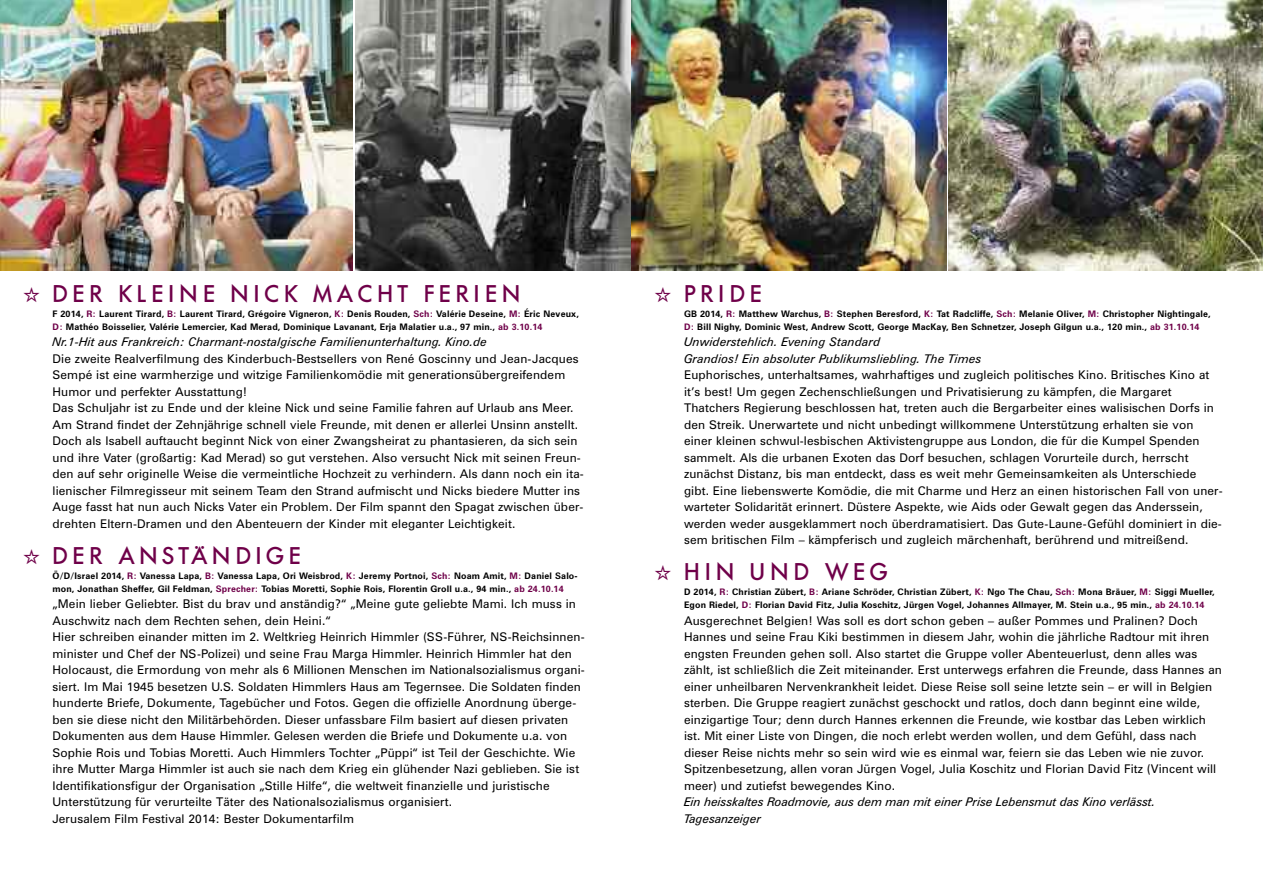
<style>
.page{position:relative;width:1263px;height:893px;background:#fff}
.page>*{position:absolute;margin:0;border:0;box-sizing:border-box;transform-origin:0 0}
.t1{font:500 24px "Futura BQ";letter-spacing:.21em;color:#6f0049}
.t2{font:500 24px "Futura BQ";letter-spacing:.17em;color:#6f0049}
.t3{font:500 24px "Futura BQ";letter-spacing:.19em;color:#6f0049}
.t4{font:12px/16.5px "Zurich BT";letter-spacing:.01em;color:#000}
.t5{font:italic 12px/16.5px "Zurich BT";color:#000}
.t6{font:700 9px/12.8px "Zurich BT";letter-spacing:.015em;color:#000}
.s1{color:#6f0049}
</style>
<div class="page">
<img style="left:0;top:0;width:353px;height:270px">
<img style="left:355px;top:0;width:591px;height:270px">
<img style="left:948px;top:0;width:315px;height:270px">
<h1 class="t1" style="left:53px;top:280px;width:470px">DER KLEINE NICK MACHT FERIEN</h1>
<p class="t6" style="left:53px;top:308px;width:528px">F 2014, <span class="s1">R:</span> Laurent Tirard, <span class="s1">B:</span> Laurent Tirard, Grégoire Vigneron, <span class="s1">K:</span> Denis Rouden, <span class="s1">Sch:</span> Valérie Deseine, <span class="s1">M:</span> Éric Neveux,<br><span class="s1">D:</span> Mathéo Boisselier, Valérie Lemercier, Kad Merad, Dominique Lavanant, Erja Malatier u.a., 97 min., <span class="s1">ab 3.10.14</span></p>
<p class="t5" style="left:53px;top:335px;width:436px">Nr.1-Hit aus Frankreich: Charmant-nostalgische Familienunterhaltung. Kino.de</p>
<p class="t4" style="left:53px;top:351px;width:533px">Die zweite Realverfilmung des Kinderbuch-Bestsellers von René Goscinny und Jean-Jacques Sempé ist eine warmherzige und witzige Familienkomödie mit generationsübergreifendem Humor und perfekter Ausstattung!<br>Das Schuljahr ist zu Ende und der kleine Nick und seine Familie fahren auf Urlaub ans Meer.<br>Am Strand findet der Zehnjährige schnell viele Freunde, mit denen er allerlei Unsinn anstellt.<br>Doch als Isabell auftaucht beginnt Nick von einer Zwangsheirat zu phantasieren, da sich sein und ihre Vater (großartig: Kad Merad) so gut verstehen. Also versucht Nick mit seinen Freun&shy;den auf sehr originelle Weise die vermeintliche Hochzeit zu verhindern. Als dann noch ein ita&shy;lienischer Filmregisseur mit seinem Team den Strand aufmischt und Nicks biedere Mutter ins Auge fasst hat nun auch Nicks Vater ein Problem. Der Film spannt den Spagat zwischen über&shy;drehten Eltern-Dramen und den Abenteuern der Kinder mit eleganter Leichtigkeit.</p>
<h1 class="t2" style="left:53px;top:542px;width:250px">DER ANSTÄNDIGE</h1>
<p class="t6" style="left:53px;top:570px;width:527px">Ö/D/Israel 2014, <span class="s1">R:</span> Vanessa Lapa, <span class="s1">B:</span> Vanessa Lapa, Ori Weisbrod, <span class="s1">K:</span> Jeremy Portnoi, <span class="s1">Sch:</span> Noam Amit, <span class="s1">M:</span> Daniel Salo&shy;mon, Jonathan Sheffer, Gil Feldman, <span class="s1">Sprecher:</span> Tobias Moretti, Sophie Rois, Florentin Groll u.a., 94 min., <span class="s1">ab 24.10.14</span></p>
<p class="t4" style="left:52px;top:597px;width:534px">„Mein lieber Geliebter. Bist du brav und anständig?“ „Meine gute geliebte Mami. Ich muss in Auschwitz nach dem Rechten sehen, dein Heini.“<br>Hier schreiben einander mitten im 2. Weltkrieg Heinrich Himmler (SS-Führer, NS-Reichsinnen&shy;minister und Chef der NS-Polizei) und seine Frau Marga Himmler. Heinrich Himmler hat den Holocaust, die Ermordung von mehr als 6 Millionen Menschen im Nationalsozialismus organi&shy;siert. Im Mai 1945 besetzen U.S. Soldaten Himmlers Haus am Tegernsee. Die Soldaten finden hunderte Briefe, Dokumente, Tagebücher und Fotos. Gegen die offizielle Anordnung überge&shy;ben sie diese nicht den Militärbehörden. Dieser unfassbare Film basiert auf diesen privaten Dokumenten aus dem Hause Himmler. Gelesen werden die Briefe und Dokumente u.a. von Sophie Rois und Tobias Moretti. Auch Himmlers Tochter „Püppi“ ist Teil der Geschichte. Wie ihre Mutter Marga Himmler ist auch sie nach dem Krieg ein glühender Nazi geblieben. Sie ist Identifikationsfigur der Organisation „Stille Hilfe“, die weltweit finanzielle und juristische Unterstützung für verurteilte Täter des Nationalsozialismus organisiert.<br>Jerusalem Film Festival 2014: Bester Dokumentarfilm</p>
<h1 class="t3" style="left:684px;top:280px;width:79px">PRIDE</h1>
<p class="t6" style="left:684px;top:308px;width:528px">GB 2014, <span class="s1">R:</span> Matthew Warchus, <span class="s1">B:</span> Stephen Beresford, <span class="s1">K:</span> Tat Radcliffe, <span class="s1">Sch:</span> Melanie Oliver, <span class="s1">M:</span> Christopher Nightingale,<br><span class="s1">D:</span> Bill Nighy, Dominic West, Andrew Scott, George MacKay, Ben Schnetzer, Joseph Gilgun u.a., 120 min., <span class="s1">ab 31.10.14</span></p>
<p class="t5" style="left:684px;top:335px;width:299px">Unwiderstehlich. Evening Standard<br>Grandios! Ein absoluter Publikumsliebling. The Times</p>
<p class="t4" style="left:684px;top:368px;width:540px">Euphorisches, unterhaltsames, wahrhaftiges und zugleich politisches Kino. Britisches Kino at it’s best! Um gegen Zechenschließungen und Privatisierung zu kämpfen, die Margaret Thatchers Regierung beschlossen hat, treten auch die Bergarbeiter eines walisischen Dorfs in den Streik. Unerwartete und nicht unbedingt willkommene Unterstützung erhalten sie von einer kleinen schwul-lesbischen Aktivistengruppe aus London, die für die Kumpel Spenden sammelt. Als die urbanen Exoten das Dorf besuchen, schlagen Vorurteile durch, herrscht zunächst Distanz, bis man entdeckt, dass es weit mehr Gemeinsamkeiten als Unterschiede gibt. Eine liebenswerte Komödie, die mit Charme und Herz an einen historischen Fall von uner&shy;warteter Solidarität erinnert. Düstere Aspekte, wie Aids oder Gewalt gegen das Anderssein, werden weder ausgeklammert noch überdramatisiert. Das Gute-Laune-Gefühl dominiert in die&shy;sem britischen Film – kämpferisch und zugleich märchenhaft, berührend und mitreißend.</p>
<h1 class="t1" style="left:684px;top:559px;width:206px">HIN UND WEG</h1>
<p class="t6" style="left:684px;top:587px;width:532px">D 2014, <span class="s1">R:</span> Christian Zübert, <span class="s1">B:</span> Ariane Schröder, Christian Zübert, <span class="s1">K:</span> Ngo The Chau, <span class="s1">Sch:</span> Mona Bräuer, <span class="s1">M:</span> Siggi Mueller,<br>Egon Riedel, <span class="s1">D:</span> Florian David Fitz, Julia Koschitz, Jürgen Vogel, Johannes Allmayer, M. Stein u.a., 95 min., <span class="s1">ab 24.10.14</span></p>
<p class="t4" style="left:684px;top:613px;width:539px">Ausgerechnet Belgien! Was soll es dort schon geben – außer Pommes und Pralinen? Doch Hannes und seine Frau Kiki bestimmen in diesem Jahr, wohin die jährliche Radtour mit ihren engsten Freunden gehen soll. Also startet die Gruppe voller Abenteuerlust, denn alles was zählt, ist schließlich die Zeit miteinander. Erst unterwegs erfahren die Freunde, dass Hannes an einer unheilbaren Nervenkrankheit leidet. Diese Reise soll seine letzte sein – er will in Belgien sterben. Die Gruppe reagiert zunächst geschockt und ratlos, doch dann beginnt eine wilde, einzigartige Tour; denn durch Hannes erkennen die Freunde, wie kostbar das Leben wirklich ist. Mit einer Liste von Dingen, die noch erlebt werden wollen, und dem Gefühl, dass nach dieser Reise nichts mehr so sein wird wie es einmal war, feiern sie das Leben wie nie zuvor.<br>Spitzenbesetzung, allen voran Jürgen Vogel, Julia Koschitz und Florian David Fitz (Vincent will meer) und zutiefst bewegendes Kino.</p>
<p class="t5" style="left:684px;top:795px;width:473px">Ein heisskaltes Roadmovie, aus dem man mit einer Prise Lebensmut das Kino verlässt.<br>Tagesanzeiger</p>
</div>
